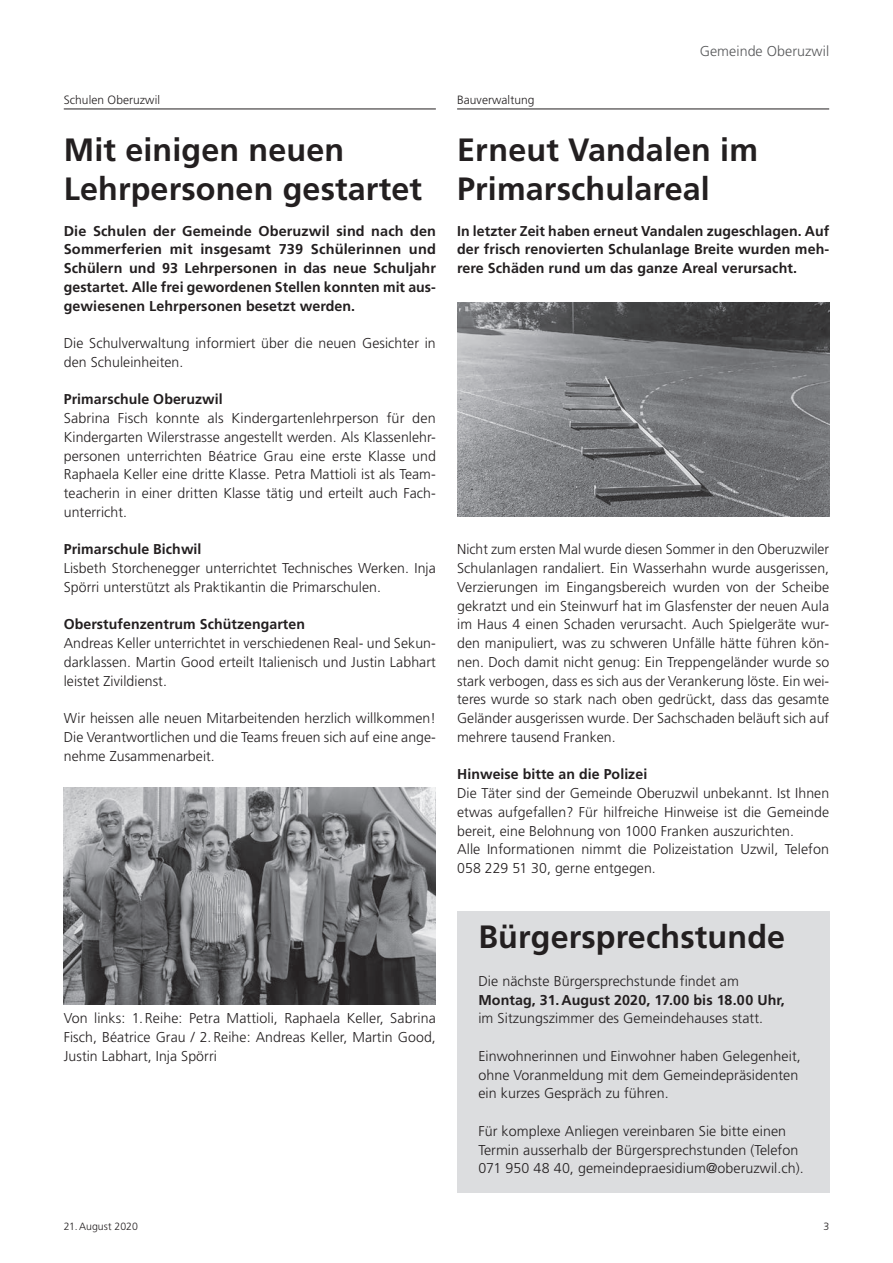
<style>
.page{position:relative;width:893px;height:1263px;background:#fff}
.page>*{position:absolute;margin:0;border:0;box-sizing:border-box;transform-origin:0 0}
.t1{font:700 32.25px/39px "Frutiger LT Std";letter-spacing:.005em;color:#231f20}
.t2{font:300 14.25px/18.8px "Frutiger LT Std";letter-spacing:.005em;color:#231f20}
.t3{font:700 14.25px/18.8px "Frutiger LT Std";letter-spacing:.005em;color:#231f20;text-align:justify}
.t4{font:300 14.25px "Frutiger LT Std";letter-spacing:.005em;color:#57585a}
.t5{font:300 12px "Frutiger LT Std";letter-spacing:.005em;color:#231f20}
.t6{font:300 10.5px "Frutiger LT Std";letter-spacing:.005em;color:#231f20}
</style>
<div class="page">
<div style="left:457px;top:911px;width:372px;height:282px;background:#dcdddf"></div>
<hr style="left:457px;top:109px;width:372px;height:1px;background:#231f20">
<img style="left:457px;top:303px;width:372px;height:214px">
<hr style="left:64px;top:109px;width:372px;height:1px;background:#231f20">
<img style="left:64px;top:788px;width:372px;height:216px">
<p class="t5" style="left:64px;top:93px;width:98px">Schulen Oberuzwil</p>
<h1 class="t1" style="left:64px;top:130px;width:360px">Mit einigen neuen<br>Lehrpersonen gestartet</h1>
<p class="t3" style="left:64px;top:221px;width:374px">Die Schulen der Gemeinde Oberuzwil sind nach den Sommerferien mit insgesamt 739 Schülerinnen und Schülern und 93 Lehrpersonen in das neue Schuljahr gestartet. Alle frei gewordenen Stellen konnten mit aus&shy;gewiesenen Lehrpersonen besetzt werden.</p>
<p class="t2" style="left:64px;top:334px;width:374px">Die Schulverwaltung informiert über die neuen Gesichter in den Schuleinheiten.</p>
<p class="t3" style="left:64px;top:390px;width:161px">Primarschule Oberuzwil</p>
<p class="t2" style="left:64px;top:409px;width:374px;text-align:justify">Sabrina Fisch konnte als Kindergartenlehrperson für den Kindergarten Wilerstrasse angestellt werden. Als Klassenlehr&shy;personen unterrichten Béatrice Grau eine erste Klasse und Raphaela Keller eine dritte Klasse. Petra Mattioli ist als Team&shy;teacherin in einer dritten Klasse tätig und erteilt auch Fach&shy;unterricht.</p>
<p class="t3" style="left:64px;top:540px;width:139px">Primarschule Bichwil</p>
<p class="t2" style="left:64px;top:559px;width:374px">Lisbeth Storchenegger unterrichtet Technisches Werken. Inja<br>Spörri unterstützt als Praktikantin die Primarschulen.</p>
<p class="t3" style="left:64px;top:615px;width:243px">Oberstufenzentrum Schützengarten</p>
<p class="t2" style="left:64px;top:634px;width:374px;text-align:justify">Andreas Keller unterrichtet in verschiedenen Real- und Sekun&shy;darklassen. Martin Good erteilt Italienisch und Justin Labhart leistet Zivildienst.</p>
<p class="t2" style="left:64px;top:709px;width:374px;text-align:justify">Wir heissen alle neuen Mitarbeitenden herzlich willkommen!<br>Die Verantwortlichen und die Teams freuen sich auf eine ange&shy;nehme Zusammenarbeit.</p>
<p class="t2" style="left:64px;top:1009px;width:374px;text-align:justify">Von links: 1.Reihe: Petra Mattioli, Raphaela Keller, Sabrina Fisch, Béatrice Grau / 2.Reihe: Andreas Keller, Martin Good, Justin Labhart, Inja Spörri</p>
<p class="t4" style="left:700px;top:43px;width:131px">Gemeinde Oberuzwil</p>
<p class="t5" style="left:457px;top:93px;width:79px">Bauverwaltung</p>
<h1 class="t1" style="left:457px;top:130px;width:302px">Erneut Vandalen im<br>Primarschulareal</h1>
<p class="t3" style="left:457px;top:221px;width:374px">In letzter Zeit haben erneut Vandalen zugeschlagen. Auf der frisch renovierten Schulanlage Breite wurden meh&shy;rere Schäden rund um das ganze Areal verursacht.</p>
<p class="t2" style="left:457px;top:540px;width:374px;text-align:justify">Nicht zum ersten Mal wurde diesen Sommer in den Oberuzwiler Schulanlagen randaliert. Ein Wasserhahn wurde ausgerissen, Verzierungen im Eingangsbereich wurden von der Scheibe gekratzt und ein Steinwurf hat im Glasfenster der neuen Aula im Haus 4 einen Schaden verursacht. Auch Spielgeräte wur&shy;den manipuliert, was zu schweren Unfälle hätte führen kön&shy;nen. Doch damit nicht genug: Ein Treppengeländer wurde so stark verbogen, dass es sich aus der Verankerung löste. Ein wei&shy;teres wurde so stark nach oben gedrückt, dass das gesamte Geländer ausgerissen wurde. Der Sachschaden beläuft sich auf mehrere tausend Franken.</p>
<p class="t3" style="left:457px;top:765px;width:192px">Hinweise bitte an die Polizei</p>
<p class="t2" style="left:457px;top:784px;width:374px">Die Täter sind der Gemeinde Oberuzwil unbekannt. Ist Ihnen etwas aufgefallen? Für hilfreiche Hinweise ist die Gemeinde bereit, eine Belohnung von 1000 Franken auszurichten.<br>Alle Informationen nimmt die Polizeistation Uzwil, Telefon 058 229 51 30, gerne entgegen.</p>
<h1 class="t1" style="left:478px;top:918px;width:308px">Bürgersprechstunde</h1>
<p class="t2" style="left:478px;top:972px;width:262px">Die nächste Bürgersprechstunde findet am</p>
<p class="t3" style="left:478px;top:990px;width:308px">Montag, 31.August 2020, 17.00 bis 18.00 Uhr,</p>
<p class="t2" style="left:478px;top:1009px;width:286px">im Sitzungszimmer des Gemeindehauses statt.</p>
<p class="t2" style="left:478px;top:1047px;width:324px">Einwohnerinnen und Einwohner haben Gelegenheit, ohne Voranmeldung mit dem Gemeindepräsidenten ein kurzes Gespräch zu führen.</p>
<p class="t2" style="left:478px;top:1122px;width:327px">Für komplexe Anliegen vereinbaren Sie bitte einen<br>Termin ausserhalb der Bürgersprechstunden (Telefon<br>071 950 48 40, gemeindepraesidium@oberuzwil.ch).</p>
<p class="t6" style="left:64px;top:1220px;width:76px">21.August 2020</p>
<p class="t6" style="left:823px;top:1220px;width:7px">3</p>
</div>
